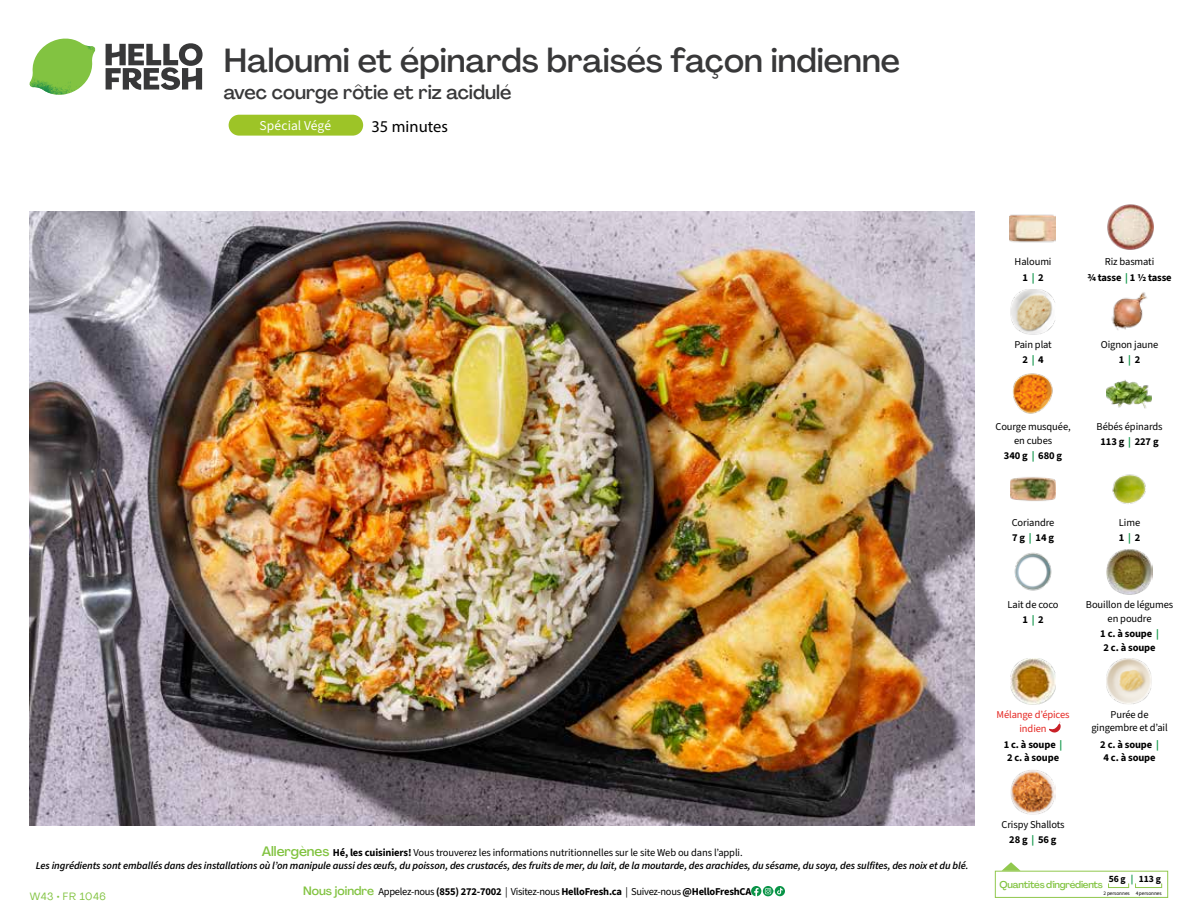
<style>
.page{position:relative;width:1188px;height:918px;background:#fff}
.page>*{position:absolute;margin:0;border:0;box-sizing:border-box;transform-origin:0 0}
.t1{font:500 33px "Agrandir";color:#383839}
.t2{font:500 19.5px "Agrandir";color:#383839}
.t3{font:16.5px "Myriad Pro";color:#000}
.t4{font:13.5px "Source Sans 3";letter-spacing:.005em;color:#fff}
.t5{font:italic 600 10.5px/13.5px "Source Sans 3";letter-spacing:-.01em;color:#000;text-align:center}
.t6{font:10.5px/14.9px "Source Sans 3";letter-spacing:-.01em;color:#000;text-align:center}
.t7{font:700 10.5px/13.5px "Source Sans 3";letter-spacing:-.01em;color:#000;text-align:center}
.t8{font:10.5px/13.5px "Source Sans 3";letter-spacing:-.01em;color:#e52823;text-align:center}
.t9{font:10.5px "Agrandir";letter-spacing:.05em;color:#82c341}
.t10{font:500 9.75px "Agrandir";letter-spacing:-.025em;color:#82c341}
.t11{font:700 9.6px "Source Sans 3";color:#000}
.t12{font:5.25px "Source Sans 3";letter-spacing:-.01em;color:#000}
.s1{font-family:"Agrandir";font-weight:500;font-style:normal;font-size:13.5px;color:#82c341}
.s2{font-weight:700;font-style:normal}
.s3{font-weight:400;font-style:normal}
.s4{font-family:"Agrandir";font-weight:500;font-size:12px;color:#82c341}
.s5{font-weight:400}
.s6{font-weight:700}
.s7{font-weight:700;color:#0b9446}
.s8{color:#0b9446}
</style>
<div class="page">
<svg style="left:106px;top:43px;width:97px;height:47px"></svg>
<svg style="left:34px;top:39px;width:59px;height:38px"></svg>
<img style="left:65px;top:39px;width:30px;height:25px">
<img style="left:33px;top:60px;width:56px;height:10px">
<img style="left:29px;top:64px;width:58px;height:31px">
<img style="left:64px;top:70px;width:25px;height:24px">
<img style="left:30px;top:211px;width:945px;height:615px">
<svg style="left:775px;top:886px;width:10px;height:10px"></svg>
<svg style="left:751px;top:886px;width:32px;height:10px"></svg>
<svg style="left:1002px;top:862px;width:19px;height:9px"></svg>
<div style="left:995px;top:871px;width:173px;height:27px;border:1px solid #91c84e"></div>
<div style="left:1108px;top:883px;width:21px;height:5px;border:1px solid #91c84e"></div>
<div style="left:1135px;top:883px;width:27px;height:5px;border:1px solid #91c84e"></div>
<img style="left:1011px;top:289px;width:44px;height:46px">
<img style="left:1111px;top:292px;width:36px;height:38px">
<img style="left:1012px;top:373px;width:41px;height:41px">
<img style="left:1106px;top:380px;width:46px;height:29px">
<img style="left:1011px;top:477px;width:45px;height:24px">
<img style="left:1112px;top:474px;width:34px;height:30px">
<img style="left:1011px;top:659px;width:45px;height:45px">
<img style="left:1106px;top:659px;width:46px;height:45px">
<img style="left:1108px;top:205px;width:45px;height:45px">
<img style="left:1010px;top:214px;width:45px;height:29px">
<img style="left:1014px;top:552px;width:38px;height:39px">
<img style="left:1107px;top:550px;width:45px;height:45px">
<img style="left:1011px;top:770px;width:45px;height:45px">
<svg style="left:1049px;top:721px;width:12px;height:12px"></svg>
<div style="left:229px;top:115px;width:134px;height:21px;background:#9dc427;border-radius:10px"></div>
<h1 class="t1" style="left:224px;top:40px;width:678px">Haloumi et épinards braisés façon indienne</h1>
<h2 class="t2" style="left:224px;top:80px;width:289px">avec courge rôtie et riz acidulé</h2>
<h3 class="t3" style="left:372px;top:116px;width:78px">35 minutes</h3>
<p class="t4" style="left:260px;top:117px;width:73px">Spécial Végé</p>
<p class="t5" style="left:36px;top:845px;width:934px"><span class="s1">Allergènes</span> <span class="s2">Hé, les cuisiniers!</span> <span class="s3">Vous trouverez les informations nutritionnelles sur le site Web ou dans l’appli.<br></span>Les ingrédients sont emballés dans des installations où l’on manipule aussi des œufs, du poisson, des crustacés, des fruits de mer, du lait, de la moutarde, des arachides, du sésame, du soya, des sulfites, des noix et du blé.</p>
<p class="t9" style="left:30px;top:890px;width:78px">W43 • FR 1046</p>
<p class="t7" style="left:303px;top:885px;width:450px"><span class="s4">Nous joindre</span> <span class="s5">Appelez-nous</span> (855) 272-7002 <span class="s5">| Visitez-nous</span> HelloFresh.ca <span class="s5">| Suivez-nous</span> @HelloFreshCA</p>
<p class="t6" style="left:1015px;top:254px;width:38px;line-height:15.6px">Haloumi<br><span class="s6">1</span> <span class="s7">|</span> <span class="s6">2</span></p>
<p class="t7" style="left:1087px;top:254px;width:86px;line-height:15.6px"><span class="s5">Riz basmati<br></span>¾ tasse <span class="s8">|</span> 1 ½ tasse</p>
<p class="t6" style="left:1014px;top:337px;width:39px">Pain plat<br><span class="s6">2</span> <span class="s7">|</span> <span class="s6">4</span></p>
<p class="t6" style="left:1101px;top:337px;width:59px">Oignon jaune<br><span class="s6">1</span> <span class="s7">|</span> <span class="s6">2</span></p>
<p class="t6" style="left:995px;top:420px;width:77px;line-height:13.5px">Courge musquée, en cubes</p>
<p class="t7" style="left:1004px;top:449px;width:60px">340 g <span class="s8">|</span> 680 g</p>
<p class="t6" style="left:1097px;top:419px;width:67px">Bébés épinards<br><span class="s6">113 g</span> <span class="s7">|</span> <span class="s6">227 g</span></p>
<p class="t6" style="left:1012px;top:515px;width:44px;text-align:left">Coriandre<br><span class="s6">7g</span> <span class="s7">|</span> <span class="s6">14g</span></p>
<p class="t6" style="left:1119px;top:515px;width:23px;text-align:left">Lime<br><span class="s6">1</span> <span class="s7">|</span> <span class="s6">2</span></p>
<p class="t6" style="left:1008px;top:598px;width:53px">Lait de coco<br><span class="s6">1</span> <span class="s7">|</span> <span class="s6">2</span></p>
<p class="t6" style="left:1086px;top:598px;width:89px;line-height:13.5px">Bouillon de légumes en poudre</p>
<p class="t7" style="left:1100px;top:627px;width:60px">1 c. à soupe <span class="s8">|<br></span>2 c. à soupe</p>
<p class="t8" style="left:997px;top:708px;width:75px">Mélange d’épices indien</p>
<p class="t7" style="left:1004px;top:737px;width:60px">1 c. à soupe <span class="s8">|<br></span>2 c. à soupe</p>
<p class="t6" style="left:1091px;top:708px;width:78px;line-height:13.5px">Purée de gingembre et d’ail</p>
<p class="t7" style="left:1100px;top:737px;width:60px">2 c. à soupe <span class="s8">|<br></span>4 c. à soupe</p>
<p class="t6" style="left:1001px;top:817px;width:65px">Crispy Shallots<br><span class="s6">28 g</span> <span class="s7">|</span> <span class="s6">56 g</span></p>
<p class="t11" style="left:1109px;top:872px;width:54px">56 g <span class="s8">|</span> 113 g</p>
<p class="t12" style="left:1103px;top:890px;width:60px">2 personnes 4 personnes</p>
<p class="t10" style="left:1000px;top:878px;width:105px">Quantités d'ingrédients</p>
</div>
